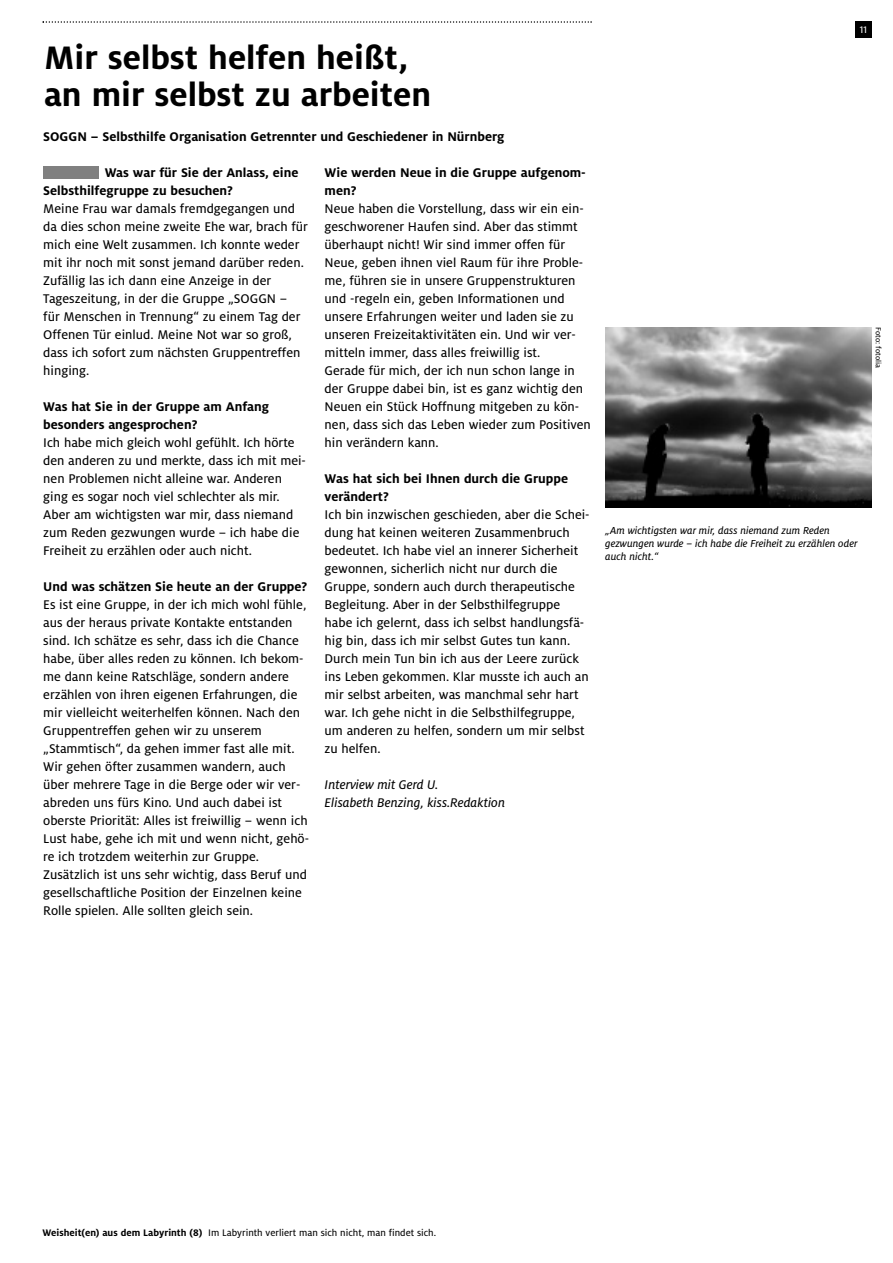
<style>
.page{position:relative;width:893px;height:1263px;background:#fff}
.page>*{position:absolute;margin:0;border:0;box-sizing:border-box;transform-origin:0 0}
.t1{font:700 36px/37.5px "Milo LF";color:#000}
.t2{font:13.95px/18px "Milo LF Text";color:#000}
.t3{font:700 13.95px/18px "Milo LF";color:#000}
.t4{font:italic 13.95px/18px "Milo LF Text";color:#000}
.t5{font:italic 11.25px/12.8px "Milo LF Text";color:#000}
.t6{font:10.5px "Milo LF Text";color:#000}
.t7{font:10.5px "Milo LF Text";color:#fff}
.t8{font:8.25px "Milo LF Text";color:#000}
.s1{font-family:"Milo LF";font-weight:700}
</style>
<div class="page">
<div style="left:855px;top:21px;width:17px;height:17px;background:#000"></div>
<svg style="left:43px;top:21px;width:549px;height:2px"></svg>
<div style="left:43px;top:166px;width:56px;height:13px;background:#808080"></div>
<img style="left:605px;top:327px;width:267px;height:180px">
<h1 class="t1" style="left:44px;top:41px;width:389px">Mir selbst helfen heißt, an mir selbst zu arbeiten</h1>
<p class="t3" style="left:43px;top:129px;width:463px">SOGGN – Selbsthilfe Organisation Getrennter und Geschiedener in Nürnberg</p>
<p class="t3" style="left:43px;top:165px;width:257px;text-indent:61px">Was war für Sie der Anlass, eine<br>Selbsthilfegruppe zu besuchen?</p>
<p class="t2" style="left:43px;top:201px;width:266px">Meine Frau war damals fremdgegangen und da dies schon meine zweite Ehe war, brach für mich eine Welt zusammen. Ich konnte weder mit ihr noch mit sonst jemand darüber reden.<br>Zufällig las ich dann eine Anzeige in der Tageszeitung, in der die Gruppe „SOGGN –<br>für Menschen in Trennung“ zu einem Tag der Offenen Tür einlud. Meine Not war so groß, dass ich sofort zum nächsten Gruppentreffen hinging.</p>
<p class="t3" style="left:43px;top:399px;width:227px">Was hat Sie in der Gruppe am Anfang besonders angesprochen?</p>
<p class="t2" style="left:43px;top:435px;width:264px">Ich habe mich gleich wohl gefühlt. Ich hörte den anderen zu und merkte, dass ich mit mei&shy;nen Problemen nicht alleine war. Anderen ging es sogar noch viel schlechter als mir.<br>Aber am wichtigsten war mir, dass niemand zum Reden gezwungen wurde – ich habe die Freiheit zu erzählen oder auch nicht.</p>
<p class="t3" style="left:43px;top:579px;width:266px">Und was schätzen Sie heute an der Gruppe?</p>
<p class="t2" style="left:43px;top:597px;width:267px">Es ist eine Gruppe, in der ich mich wohl fühle, aus der heraus private Kontakte entstanden sind. Ich schätze es sehr, dass ich die Chance habe, über alles reden zu können. Ich bekom&shy;me dann keine Ratschläge, sondern andere erzählen von ihren eigenen Erfahrungen, die mir vielleicht weiterhelfen können. Nach den Gruppentreffen gehen wir zu unserem „Stammtisch“, da gehen immer fast alle mit.<br>Wir gehen öfter zusammen wandern, auch über mehrere Tage in die Berge oder wir ver&shy;abreden uns fürs Kino. Und auch dabei ist oberste Priorität: Alles ist freiwillig – wenn ich Lust habe, gehe ich mit und wenn nicht, gehö&shy;re ich trotzdem weiterhin zur Gruppe.<br>Zusätzlich ist uns sehr wichtig, dass Beruf und gesellschaftliche Position der Einzelnen keine Rolle spielen. Alle sollten gleich sein.</p>
<p class="t3" style="left:325px;top:165px;width:263px">Wie werden Neue in die Gruppe aufgenom&shy;men?</p>
<p class="t2" style="left:325px;top:201px;width:268px">Neue haben die Vorstellung, dass wir ein ein&shy;geschworener Haufen sind. Aber das stimmt überhaupt nicht! Wir sind immer offen für Neue, geben ihnen viel Raum für ihre Proble&shy;me, führen sie in unsere Gruppenstrukturen und -regeln ein, geben Informationen und unsere Erfahrungen weiter und laden sie zu unseren Freizeitaktivitäten ein. Und wir ver&shy;mitteln immer, dass alles freiwillig ist.<br>Gerade für mich, der ich nun schon lange in der Gruppe dabei bin, ist es ganz wichtig den Neuen ein Stück Hoffnung mitgeben zu kön&shy;nen, dass sich das Leben wieder zum Positiven hin verändern kann.</p>
<p class="t3" style="left:325px;top:471px;width:245px">Was hat sich bei Ihnen durch die Gruppe verändert?</p>
<p class="t2" style="left:325px;top:507px;width:266px">Ich bin inzwischen geschieden, aber die Schei&shy;dung hat keinen weiteren Zusammenbruch bedeutet. Ich habe viel an innerer Sicherheit gewonnen, sicherlich nicht nur durch die Gruppe, sondern auch durch therapeutische Begleitung. Aber in der Selbsthilfegruppe habe ich gelernt, dass ich selbst handlungsfä&shy;hig bin, dass ich mir selbst Gutes tun kann.<br>Durch mein Tun bin ich aus der Leere zurück ins Leben gekommen. Klar musste ich auch an mir selbst arbeiten, was manchmal sehr hart war. Ich gehe nicht in die Selbsthilfegruppe, um anderen zu helfen, sondern um mir selbst zu helfen.</p>
<p class="t4" style="left:325px;top:777px;width:182px">Interview mit Gerd U.<br>Elisabeth Benzing, kiss.Redaktion</p>
<p class="t7" style="left:860px;top:25px;width:9px">11</p>
<p class="t8" style="left:881px;top:327px;width:42px;rotate:90deg">Foto: fotolia</p>
<p class="t5" style="left:605px;top:525px;width:254px">„Am wichtigsten war mir, dass niemand zum Reden gezwungen wurde – ich habe die Freiheit zu erzählen oder auch nicht.“</p>
<p class="t6" style="left:43px;top:1228px;width:395px"><span class="s1">Weisheit(en) aus dem Labyrinth (8)</span> Im Labyrinth verliert man sich nicht, man findet sich.</p>
</div>
